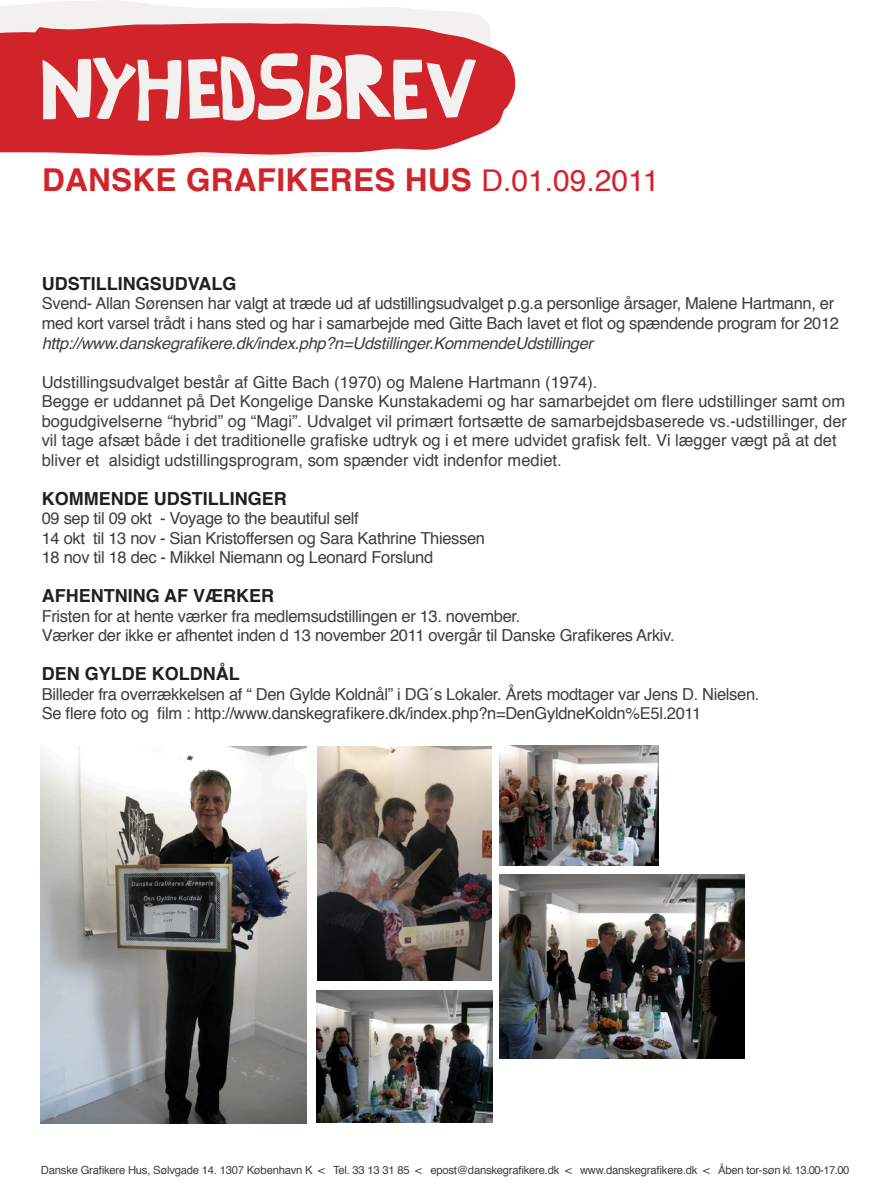
<style>
.page{position:relative;width:893px;height:1191px;background:#fff}
.page>*{position:absolute;margin:0;border:0;box-sizing:border-box;transform-origin:0 0}
.t1{font:700 31.5px "Helvetica";letter-spacing:.01em;color:#d1232a}
.t2{font:700 18px "Helvetica";color:#231f20}
.t3{font:16.5px/19.5px "Helvetica";letter-spacing:-.02em;color:#3e3e3f}
.t4{font:16.5px/19.5px "Helvetica";color:#3e3e3f}
.t5{font:11.25px "Helvetica";letter-spacing:-.02em;color:#3e3e3f}
.s1{font-weight:400;font-size:30px}
.s2{font-style:italic}
</style>
<div class="page">
<svg style="left:0;top:0;width:487px;height:158px;fill:#f2f1ef"></svg>
<svg style="left:0;top:22px;width:516px;height:134px;fill:#d1232a"></svg>
<img style="left:41px;top:746px;width:265px;height:377px">
<img style="left:318px;top:746px;width:173px;height:234px">
<img style="left:499px;top:745px;width:160px;height:120px">
<img style="left:499px;top:874px;width:246px;height:184px">
<img style="left:317px;top:990px;width:176px;height:132px">
<h1 class="t1" style="left:42px;top:155px;width:619px">DANSKE GRAFIKERES HUS <span class="s1">D.01.09.2011</span></h1>
<p class="t2" style="left:42px;top:269px;width:196px">UDSTILLINGSUDVALG</p>
<p class="t3" style="left:42px;top:294px;width:799px">Svend- Allan Sørensen har valgt at træde ud af udstillingsudvalget p.g.a personlige årsager, Malene Hartmann, er med kort varsel trådt i hans sted og har i samarbejde med Gitte Bach lavet et flot og spændende program for 2012 <span class="s2">http://www.danskegrafikere.dk/index.php?n=Udstillinger.KommendeUdstillinger</span></p>
<p class="t4" style="left:42px;top:372px;width:557px">Udstillingsudvalget består af Gitte Bach (1970) og Malene Hartmann (1974).</p>
<p class="t4" style="left:42px;top:392px;width:807px">Begge er uddannet på Det Kongelige Danske Kunstakademi og har samarbejdet om flere udstillinger samt om bogudgivelserne “hybrid” og “Magi”. Udvalget vil primært fortsætte de samarbejdsbaserede vs.-udstillinger, der vil tage afsæt både i det traditionelle grafiske udtryk og i et mere udvidet grafisk felt. Vi lægger vægt på at det bliver et alsidigt udstillingsprogram, som spænder vidt indenfor mediet.</p>
<p class="t2" style="left:42px;top:484px;width:246px">KOMMENDE UDSTILLINGER</p>
<p class="t3" style="left:42px;top:509px;width:319px">09 sep til 09 okt - Voyage to the beautiful self</p>
<p class="t3" style="left:42px;top:528px;width:445px">14 okt til 13 nov - Sian Kristoffersen og Sara Kathrine Thiessen</p>
<p class="t3" style="left:42px;top:548px;width:393px">18 nov til 18 dec - Mikkel Niemann og Leonard Forslund</p>
<p class="t2" style="left:42px;top:581px;width:234px">AFHENTNING AF VÆRKER</p>
<p class="t3" style="left:42px;top:606px;width:480px">Fristen for at hente værker fra medlemsudstillingen er 13. november.</p>
<p class="t3" style="left:42px;top:626px;width:634px">Værker der ikke er afhentet inden d 13 november 2011 overgår til Danske Grafikeres Arkiv.</p>
<p class="t2" style="left:42px;top:659px;width:200px">DEN GYLDE KOLDNÅL</p>
<p class="t3" style="left:42px;top:684px;width:719px">Billeder fra overrækkelsen af “ Den Gylde Koldnål” i DG´s Lokaler. Årets modtager var Jens D. Nielsen.</p>
<p class="t3" style="left:42px;top:704px;width:661px">Se flere foto og film : http://www.danskegrafikere.dk/index.php?n=DenGyldneKoldn%E5l.2011</p>
<p class="t5" style="left:41px;top:1161px;width:810px">Danske Grafikere Hus, Sølvgade 14. 1307 København K &lt; Tel. 33 13 31 85 &lt; epost@danskegrafikere.dk &lt; www.danskegrafikere.dk &lt; Åben tor-søn kl. 13.00-17.00</p>
</div>
